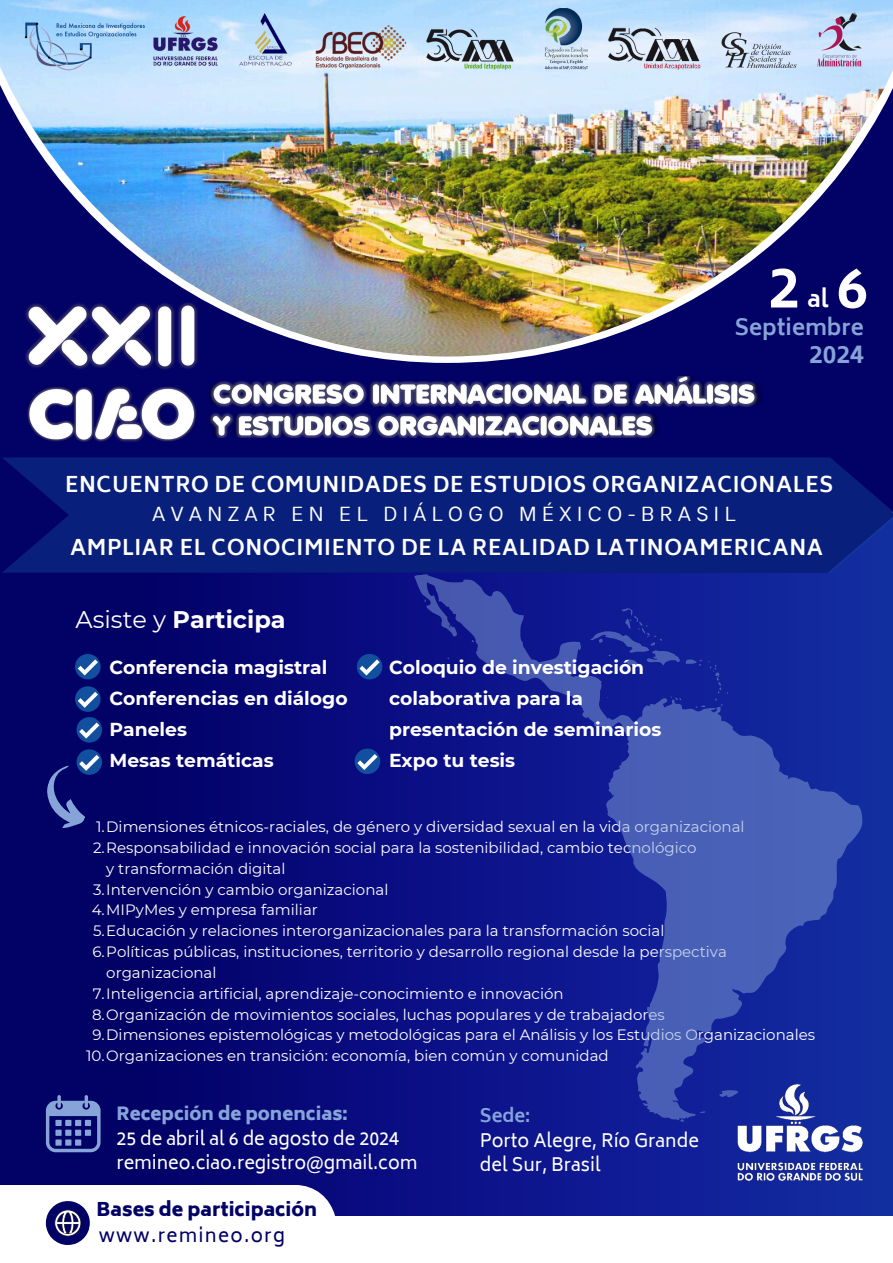
<style>
.page{position:relative;width:893px;height:1263px;background:#020165}
.page>*{position:absolute;margin:0;border:0;box-sizing:border-box;transform-origin:0 0}
.t1{font:700 56.7px "Biryani";color:#fff}
.t2{font:700 24.75px "Biryani";color:#86a4d8}
.t3{font:700 24px "Montserrat";color:#fff}
.t4{font:700 23.25px "Biryani";color:#fff}
.t5{font:700 21.75px "Biryani";color:#86a4d8}
.t6{font:700 21px "Biryani";letter-spacing:.03em;color:#fff}
.t7{font:20.25px "TT Interphases";letter-spacing:.275em;color:#fff}
.t8{font:700 18.75px/30.9px "Montserrat";color:#fff}
.t9{font:800 18.75px "Biryani";color:#020165}
.t10{font:18.75px "Biryani";letter-spacing:.07em;color:#020165}
.t11{font:18px/24.8px "Biryani";color:#fff}
.t12{font:800 18px "Biryani";color:#86a4d8}
.t13{font:15px/20.9px "Montserrat";color:#fff}
.s1{font-weight:400}
.s2{font-weight:700;color:#86a4d8}
</style>
<div class="page">
<img style="left:0;top:0;width:893px;height:356px">
<div style="left:140px;top:512px;width:753px;height:713px;background:linear-gradient(to right,#04006c,#152da7)"></div>
<div style="left:313px;top:1216px;width:580px;height:47px;background:#fff"></div>
<img style="left:13px;top:0;width:140px;height:96px">
<img style="left:148px;top:13px;width:74px;height:58px">
<img style="left:222px;top:0;width:86px;height:83px">
<img style="left:310px;top:0;width:102px;height:97px">
<img style="left:684px;top:0;width:143px;height:108px">
<img style="left:777px;top:0;width:116px;height:87px">
<div style="left:0;top:1185px;width:337px;height:78px;background:#fff"></div>
<svg style="left:75px;top:654px;width:25px;height:25px"></svg>
<svg style="left:75px;top:686px;width:27px;height:56px"></svg>
<svg style="left:357px;top:654px;width:25px;height:25px"></svg>
<svg style="left:47px;top:749px;width:55px;height:79px"></svg>
<img style="left:727px;top:1077px;width:147px;height:113px">
<svg style="left:355px;top:748px;width:25px;height:26px"></svg>
<img style="left:209px;top:376px;width:553px;height:61px">
<img style="left:27px;top:386px;width:169px;height:56px">
<svg style="left:2px;top:457px;width:891px;height:116px;background:#071e7b"></svg>
<img style="left:25px;top:302px;width:177px;height:68px">
<svg style="left:413px;top:574px;width:450px;height:549px;background:#1e2e9c"></svg>
<svg style="left:718px;top:1090px;width:24px;height:9px"></svg>
<svg style="left:573px;top:666px;width:10px;height:9px"></svg>
<svg style="left:590px;top:607px;width:139px;height:101px;background:#152499"></svg>
<svg style="left:46px;top:1095px;width:54px;height:57px"></svg>
<img style="left:425px;top:27px;width:79px;height:44px">
<img style="left:627px;top:0;width:87px;height:70px">
<img style="left:504px;top:0;width:123px;height:87px">
<p class="t1" style="left:768px;top:255px;width:101px">2 6</p>
<p class="t5" style="left:735px;top:314px;width:130px">Septiembre</p>
<p class="t2" style="left:809px;top:340px;width:56px">2024</p>
<p class="t4" style="left:807px;top:285px;width:23px">al</p>
<p class="t6" style="left:65px;top:472px;width:769px">ENCUENTRO DE COMUNIDADES DE ESTUDIOS ORGANIZACIONALES</p>
<p class="t7" style="left:152px;top:501px;width:585px">AVANZAR EN EL DIÁLOGO MÉXICO-BRASIL</p>
<p class="t6" style="left:70px;top:535px;width:754px">AMPLIAR EL CONOCIMIENTO DE LA REALIDAD LATINOAMERICANA</p>
<p class="t3" style="left:76px;top:605px;width:212px"><span class="s1">Asiste y</span> Participa</p>
<p class="t8" style="left:109px;top:652px;width:240px">Conferencia magistral<br>Conferencias en diálogo</p>
<h5 class="t8" style="left:109px;top:714px;width:79px">Paneles</h5>
<p class="t8" style="left:109px;top:745px;width:166px">Mesas temáticas</p>
<p class="t8" style="left:389px;top:652px;width:274px">Coloquio de investigación colaborativa para la presentación de seminarios</p>
<h6 class="t8" style="left:389px;top:744px;width:128px">Expo tu tesis</h6>
<h2 class="t13" style="left:96px;top:816px;width:650px">1.Dimensiones étnicos-raciales, de género y diversidad sexual en la vida organizacional</h2>
<p class="t13" style="left:106px;top:837px;width:592px;text-indent:-13px">2.Responsabilidad e innovación social para la sostenibilidad, cambio tecnológico y transformación digital</p>
<h2 class="t13" style="left:93px;top:879px;width:297px">3.Intervención y cambio organizacional</h2>
<p class="t13" style="left:92px;top:899px;width:228px">4.MIPyMes y empresa familiar</p>
<p class="t13" style="left:93px;top:920px;width:573px">5.Educación y relaciones interorganizacionales para la transformación social</p>
<p class="t13" style="left:106px;top:941px;width:622px;text-indent:-14px">6.Políticas públicas, instituciones, territorio y desarrollo regional desde la perspectiva organizacional</p>
<h4 class="t13" style="left:93px;top:983px;width:472px">7.Inteligencia artificial, aprendizaje-conocimiento e innovación</h4>
<p class="t13" style="left:92px;top:1004px;width:574px">8.Organización de movimientos sociales, luchas populares y de trabajadores</p>
<p class="t13" style="left:92px;top:1024px;width:724px">9.Dimensiones epistemológicas y metodológicas para el Análisis y los Estudios Organizacionales</p>
<p class="t13" style="left:86px;top:1045px;width:524px">10.Organizaciones en transición: economía, bien común y comunidad</p>
<p class="t12" style="left:116px;top:1103px;width:233px">Recepción de ponencias:</p>
<p class="t11" style="left:116px;top:1126px;width:302px">25 de abril al 6 de agosto de 2024 remineo.ciao.registro@gmail.com</p>
<p class="t9" style="left:97px;top:1198px;width:222px">Bases de participación</p>
<p class="t10" style="left:99px;top:1225px;width:188px">www.remineo.org</p>
<p class="t11" style="left:480px;top:1103px;width:220px"><span class="s2">Sede:<br></span>Porto Alegre, Río Grande del Sur, Brasil</p>
</div>
